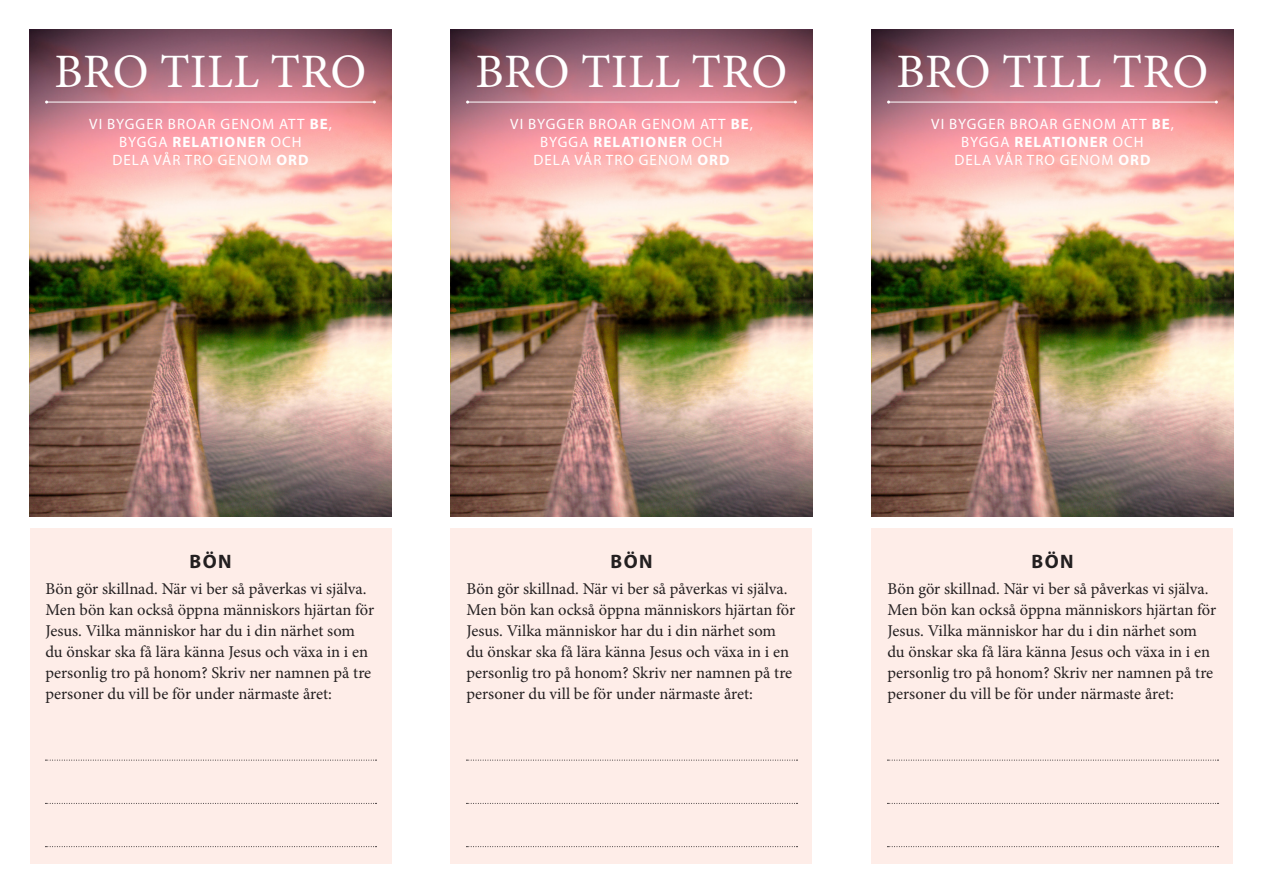
<style>
.page{position:relative;width:1263px;height:893px;background:#fff}
.page>*{position:absolute;margin:0;border:0;box-sizing:border-box;transform-origin:0 0}
.t1{font:48px "Minion Pro";letter-spacing:.01em;color:#fff}
.t2{font:700 19.5px "Myriad Pro";letter-spacing:.07em;color:#231f20}
.t3{font:16.5px/21px "Minion Pro";letter-spacing:-.005em;color:#231f20}
.t4{font:15px "Myriad Pro";letter-spacing:.07em;color:#fff}
.t5{font:700 15px "Myriad Pro";letter-spacing:.07em;color:#fff}
.s1{font-weight:700}
.s2{font-weight:400}
</style>
<div class="page">
<img style="left:30px;top:30px;width:361px;height:487px">
<img style="left:451px;top:30px;width:361px;height:487px">
<img style="left:872px;top:30px;width:361px;height:487px">
<div style="left:30px;top:528px;width:361px;height:335px;background:#feede8"></div>
<div style="left:451px;top:528px;width:361px;height:335px;background:#feede8"></div>
<div style="left:872px;top:528px;width:361px;height:335px;background:#feede8"></div>
<svg style="left:45px;top:760px;width:331px;height:1px"></svg>
<svg style="left:466px;top:760px;width:331px;height:1px"></svg>
<svg style="left:887px;top:760px;width:331px;height:1px"></svg>
<hr style="left:47px;top:102px;width:327px;height:1px;background:#fff">
<hr style="left:468px;top:102px;width:327px;height:1px;background:#fff">
<hr style="left:888px;top:102px;width:328px;height:1px;background:#fff">
<svg style="left:45px;top:803px;width:331px;height:1px"></svg>
<svg style="left:466px;top:803px;width:331px;height:1px"></svg>
<svg style="left:887px;top:803px;width:331px;height:1px"></svg>
<svg style="left:45px;top:846px;width:331px;height:1px"></svg>
<svg style="left:466px;top:846px;width:331px;height:1px"></svg>
<svg style="left:887px;top:846px;width:331px;height:1px"></svg>
<p class="t1" style="left:54px;top:39px;width:313px">BRO TILL TRO</p>
<p class="t1" style="left:475px;top:39px;width:313px">BRO TILL TRO</p>
<p class="t1" style="left:896px;top:39px;width:313px">BRO TILL TRO</p>
<p class="t4" style="left:89px;top:114px;width:244px">VI BYGGER BROAR GENOM ATT <span class="s1">BE</span>,</p>
<p class="t5" style="left:119px;top:132px;width:184px"><span class="s2">BYGGA</span> RELATIONER <span class="s2">OCH</span></p>
<p class="t4" style="left:112px;top:150px;width:198px">DELA VÅR TRO GENOM <span class="s1">ORD</span></p>
<p class="t4" style="left:510px;top:114px;width:244px">VI BYGGER BROAR GENOM ATT <span class="s1">BE</span>,</p>
<p class="t5" style="left:540px;top:132px;width:184px"><span class="s2">BYGGA</span> RELATIONER <span class="s2">OCH</span></p>
<p class="t4" style="left:533px;top:150px;width:198px">DELA VÅR TRO GENOM <span class="s1">ORD</span></p>
<p class="t4" style="left:931px;top:114px;width:244px">VI BYGGER BROAR GENOM ATT <span class="s1">BE</span>,</p>
<p class="t5" style="left:961px;top:132px;width:184px"><span class="s2">BYGGA</span> RELATIONER <span class="s2">OCH</span></p>
<p class="t4" style="left:954px;top:150px;width:198px">DELA VÅR TRO GENOM <span class="s1">ORD</span></p>
<p class="t2" style="left:190px;top:548px;width:43px">BÖN</p>
<p class="t3" style="left:45px;top:578px;width:330px">Bön gör skillnad. När vi ber så påverkas vi själva.<br>Men bön kan också öppna människors hjärtan för Jesus. Vilka människor har du i din närhet som du önskar ska få lära känna Jesus och växa in i en personlig tro på honom? Skriv ner namnen på tre personer du vill be för under närmaste året:</p>
<p class="t2" style="left:610px;top:548px;width:43px">BÖN</p>
<p class="t3" style="left:466px;top:578px;width:330px">Bön gör skillnad. När vi ber så påverkas vi själva.<br>Men bön kan också öppna människors hjärtan för Jesus. Vilka människor har du i din närhet som du önskar ska få lära känna Jesus och växa in i en personlig tro på honom? Skriv ner namnen på tre personer du vill be för under närmaste året:</p>
<p class="t2" style="left:1031px;top:548px;width:43px">BÖN</p>
<p class="t3" style="left:887px;top:578px;width:330px">Bön gör skillnad. När vi ber så påverkas vi själva.<br>Men bön kan också öppna människors hjärtan för Jesus. Vilka människor har du i din närhet som du önskar ska få lära känna Jesus och växa in i en personlig tro på honom? Skriv ner namnen på tre personer du vill be för under närmaste året:</p>
</div>
